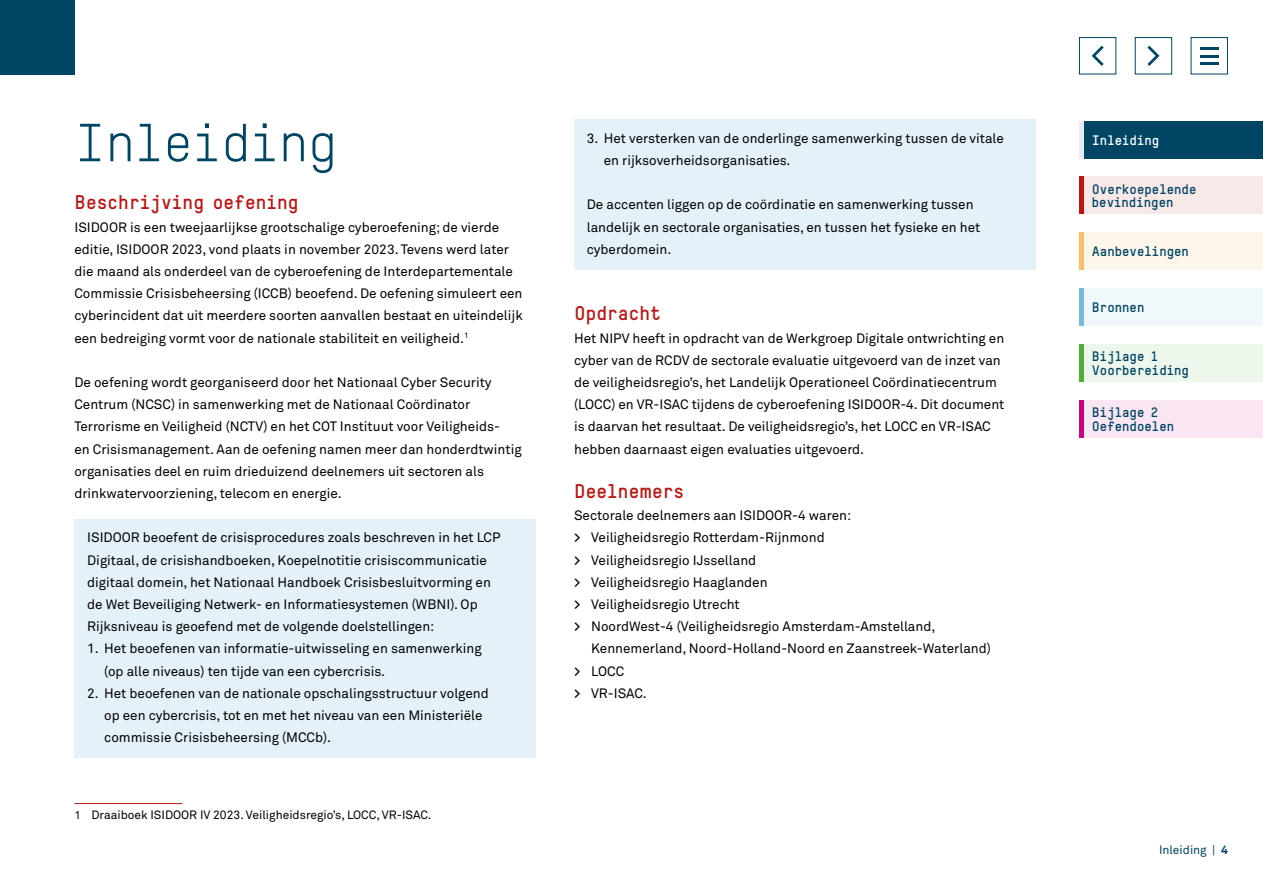
<style>
.page{position:relative;width:1263px;height:893px;background:#fff}
.page>*{position:absolute;margin:0;border:0;box-sizing:border-box;transform-origin:0 0}
.H1_Titel_groot{font:52.5px "TSTARTW";color:#004563}
.H2-Paragraafkop{font:700 19.5px "TSTARTW";color:#bc1413}
.P-Broodtekst{font:13.5px/22.2px "Akkurat Std";color:#000}
.Kader_tekst{font:13.5px/22.2px "Akkurat Std";color:#000}
.t1{font:700 13.5px/13.5px "TSTARTW";color:#004563}
.t2{font:700 13.5px "TSTARTW";color:#fff}
.Voetnoot{font:12px "Akkurat Std";color:#000}
.t3{font:12px "Akkurat Std";color:#004563}
.s1{font-size:11.25px}
.s2{font-weight:700}
</style>
<div class="page">
<div style="left:1079px;top:177px;width:184px;height:37px;background:#f8e8e7"></div>
<div style="left:1079px;top:177px;width:5px;height:37px;background:#bc1413"></div>
<div style="left:1079px;top:233px;width:184px;height:37px;background:#fef6eb"></div>
<div style="left:1079px;top:233px;width:5px;height:37px;background:#f9be66"></div>
<div style="left:1079px;top:288px;width:184px;height:38px;background:#f1f8fb"></div>
<div style="left:1079px;top:288px;width:5px;height:38px;background:#76b9da"></div>
<div style="left:1079px;top:400px;width:184px;height:37px;background:#f9e6f2"></div>
<div style="left:1079px;top:400px;width:5px;height:37px;background:#c7017f"></div>
<div style="left:1079px;top:344px;width:184px;height:37px;background:#eef7eb"></div>
<div style="left:1079px;top:344px;width:5px;height:37px;background:#52ae32"></div>
<div style="left:0;top:0;width:74px;height:74px;background:#004563"></div>
<div style="left:1079px;top:121px;width:184px;height:37px;background:#004563"></div>
<div style="left:1079px;top:121px;width:5px;height:37px;background:#e6ecef"></div>
<div style="left:1191px;top:37px;width:37px;height:37px;background:#fff;border:1px solid #004563"></div>
<svg style="left:1200px;top:48px;width:18px;height:2px"></svg>
<hr style="left:1200px;top:62px;width:18px;height:3px;background:#004563">
<hr style="left:1200px;top:55px;width:18px;height:3px;background:#004563">
<div style="left:74px;top:519px;width:462px;height:128px;background:#e4f1f8"></div>
<div style="left:74px;top:630px;width:462px;height:61px;background:#e4f1f8"></div>
<div style="left:74px;top:674px;width:462px;height:84px;background:#e4f1f8"></div>
<hr style="left:74px;top:803px;width:108px;height:1px;background:#bc1413">
<div style="left:574px;top:119px;width:461px;height:62px;background:#e4f1f8"></div>
<div style="left:574px;top:164px;width:461px;height:39px;background:#e4f1f8"></div>
<div style="left:574px;top:186px;width:461px;height:83px;background:#e4f1f8"></div>
<div style="left:1079px;top:37px;width:37px;height:37px;background:#fff;border:1px solid #004563"></div>
<svg style="left:1092px;top:46px;width:12px;height:20px"></svg>
<div style="left:1135px;top:37px;width:37px;height:37px;background:#fff;border:1px solid #004563"></div>
<svg style="left:1147px;top:46px;width:12px;height:20px"></svg>
<h1 class="H1_Titel_groot" style="left:74px;top:111px;width:264px">Inleiding</h1>
<h2 class="H2-Paragraafkop" style="left:74px;top:190px;width:226px">Beschrijving oefening</h2>
<p class="P-Broodtekst" style="left:74px;top:216px;width:450px">ISIDOOR is een tweejaarlijkse grootschalige cyberoefening; de vierde editie, ISIDOOR 2023, vond plaats in november 2023. Tevens werd later die maand als onderdeel van de cyberoefening de Interdepartementale Commissie Crisisbeheersing (ICCB) beoefend. De oefening simuleert een cyberincident dat uit meerdere soorten aanvallen bestaat en uiteindelijk een bedreiging vormt voor de nationale stabiliteit en veiligheid.<sup>1</sup></p>
<p class="P-Broodtekst" style="left:74px;top:371px;width:449px">De oefening wordt georganiseerd door het Nationaal Cyber Security Centrum (NCSC) in samenwerking met de Nationaal Coördinator Terrorisme en Veiligheid (NCTV) en het COT Instituut voor Veiligheids-<br>en Crisismanagement. Aan de oefening namen meer dan honderdtwintig organisaties deel en ruim drieduizend deelnemers uit sectoren als drinkwatervoorziening, telecom en energie.</p>
<p class="Kader_tekst" style="left:87px;top:527px;width:415px">ISIDOOR beoefent de crisisprocedures zoals beschreven in het LCP Digitaal, de crisishandboeken, Koepelnotitie crisiscommunicatie digitaal domein, het Nationaal Handboek Crisisbesluitvorming en de Wet Beveiliging Netwerk- en Informatiesystemen (WBNI). Op Rijksniveau is geoefend met de volgende doelstellingen:</p>
<p class="P-Broodtekst" style="left:104px;top:638px;width:379px;text-indent:-17px">1. Het beoefenen van informatie-uitwisseling en samenwerking (op alle niveaus) ten tijde van een cybercrisis.</p>
<p class="P-Broodtekst" style="left:104px;top:682px;width:386px;text-indent:-17px">2. Het beoefenen van de nationale opschalingsstructuur volgend op een cybercrisis, tot en met het niveau van een Ministeriële commissie Crisisbeheersing (MCCb).</p>
<p class="Voetnoot" style="left:74px;top:807px;width:358px"><span class="s1">1</span> Draaiboek ISIDOOR IV 2023. Veiligheidsregio’s, LOCC, VR-ISAC.</p>
<p class="P-Broodtekst" style="left:604px;top:127px;width:402px;text-indent:-17px">3. Het versterken van de onderlinge samenwerking tussen de vitale en rijksoverheidsorganisaties.</p>
<p class="Kader_tekst" style="left:587px;top:194px;width:395px">De accenten liggen op de coördinatie en samenwerking tussen landelijk en sectorale organisaties, en tussen het fysieke en het cyberdomein.</p>
<h2 class="H2-Paragraafkop" style="left:574px;top:301px;width:88px">Opdracht</h2>
<p class="P-Broodtekst" style="left:574px;top:327px;width:432px">Het NIPV heeft in opdracht van de Werkgroep Digitale ontwrichting en cyber van de RCDV de sectorale evaluatie uitgevoerd van de inzet van de veiligheidsregio’s, het Landelijk Operationeel Coördinatiecentrum (LOCC) en VR-ISAC tijdens de cyberoefening ISIDOOR-4. Dit document is daarvan het resultaat. De veiligheidsregio’s, het LOCC en VR-ISAC hebben daarnaast eigen evaluaties uitgevoerd.</p>
<h2 class="H2-Paragraafkop" style="left:574px;top:479px;width:112px">Deelnemers</h2>
<p class="P-Broodtekst" style="left:574px;top:504px;width:279px">Sectorale deelnemers aan ISIDOOR-4 waren:</p>
<p class="P-Broodtekst" style="left:574px;top:527px;width:252px"><span class="s2">&gt;</span> Veiligheidsregio Rotterdam-Rijnmond</p>
<p class="P-Broodtekst" style="left:574px;top:549px;width:184px"><span class="s2">&gt;</span> Veiligheidsregio IJsselland</p>
<p class="P-Broodtekst" style="left:574px;top:571px;width:195px"><span class="s2">&gt;</span> Veiligheidsregio Haaglanden</p>
<p class="P-Broodtekst" style="left:574px;top:593px;width:167px"><span class="s2">&gt;</span> Veiligheidsregio Utrecht</p>
<p class="P-Broodtekst" style="left:591px;top:615px;width:401px;text-indent:-17px"><span class="s2">&gt;</span> NoordWest-4 (Veiligheidsregio Amsterdam-Amstelland,<br>Kennemerland, Noord-Holland-Noord en Zaanstreek-Waterland)</p>
<p class="P-Broodtekst" style="left:574px;top:660px;width:52px"><span class="s2">&gt;</span> LOCC</p>
<p class="P-Broodtekst" style="left:574px;top:682px;width:74px"><span class="s2">&gt;</span> VR-ISAC.</p>
<p class="t2" style="left:1092px;top:131px;width:69px">Inleiding</p>
<p class="t1" style="left:1092px;top:182px;width:106px">Overkoepelende bevindingen</p>
<p class="t1" style="left:1092px;top:244px;width:99px">Aanbevelingen</p>
<p class="t1" style="left:1092px;top:300px;width:54px">Bronnen</p>
<p class="t1" style="left:1092px;top:349px;width:99px">Bijlage 1<br>Voorbereiding</p>
<p class="t1" style="left:1092px;top:405px;width:84px">Bijlage 2<br>Oefendoelen</p>
<p class="t3" style="left:1159px;top:842px;width:70px">Inleiding | <span class="s2">4</span></p>
</div>
